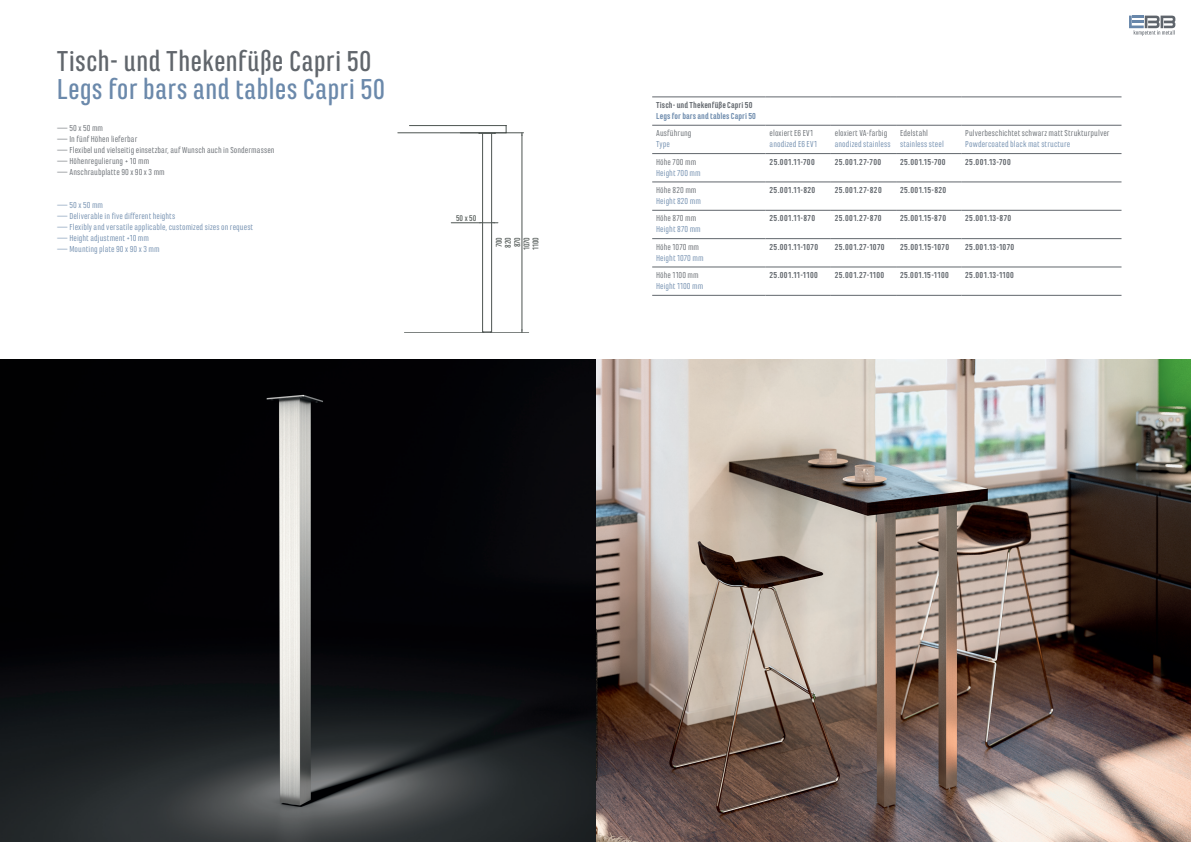
<style>
.page{position:relative;width:1191px;height:842px;background:#fff}
.page>*{position:absolute;margin:0;border:0;box-sizing:border-box;transform-origin:0 0}
.t1{font:500 30px "Marianina FY";letter-spacing:.005em;color:#6b89ab}
.t2{font:500 30px "Marianina FY";color:#61666c}
.t3{font:9px "Marianina FY";letter-spacing:.01em;color:#6b89ab}
.t4{font:9px "Marianina FY";letter-spacing:.01em;color:#61666c}
.t5{font:700 9px "Marianina FY";letter-spacing:.04em;color:#61666c}
.t6{font:700 9px "Marianina FY";letter-spacing:.01em;color:#6b89ab}
.t7{font:700 9px "Marianina FY";letter-spacing:.01em;color:#61666c}
.t8{font:500 8.6px/9.2px "Marianina FY";color:#4d5451;text-align:center}
</style>
<div class="page">
<svg style="left:1129px;top:16px;width:46px;height:20px"></svg>
<img style="left:595px;top:360px;width:596px;height:482px">
<hr style="left:652px;top:96px;width:113px;height:1px;background:#61666c">
<hr style="left:765px;top:96px;width:66px;height:1px;background:#61666c">
<hr style="left:831px;top:96px;width:65px;height:1px;background:#61666c">
<hr style="left:896px;top:96px;width:65px;height:1px;background:#61666c">
<hr style="left:961px;top:96px;width:160px;height:1px;background:#61666c">
<hr style="left:652px;top:125px;width:113px;height:1px;background:#61666c">
<hr style="left:765px;top:125px;width:66px;height:1px;background:#61666c">
<hr style="left:831px;top:125px;width:65px;height:1px;background:#61666c">
<hr style="left:896px;top:125px;width:65px;height:1px;background:#61666c">
<hr style="left:961px;top:125px;width:160px;height:1px;background:#61666c">
<hr style="left:652px;top:153px;width:113px;height:1px;background:#61666c">
<hr style="left:765px;top:153px;width:66px;height:1px;background:#61666c">
<hr style="left:831px;top:153px;width:65px;height:1px;background:#61666c">
<hr style="left:896px;top:153px;width:65px;height:1px;background:#61666c">
<hr style="left:961px;top:153px;width:160px;height:1px;background:#61666c">
<hr style="left:652px;top:182px;width:113px;height:1px;background:#61666c">
<hr style="left:765px;top:182px;width:66px;height:1px;background:#61666c">
<hr style="left:831px;top:182px;width:65px;height:1px;background:#61666c">
<hr style="left:896px;top:182px;width:65px;height:1px;background:#61666c">
<hr style="left:961px;top:182px;width:160px;height:1px;background:#61666c">
<hr style="left:652px;top:210px;width:113px;height:1px;background:#61666c">
<hr style="left:765px;top:210px;width:66px;height:1px;background:#61666c">
<hr style="left:831px;top:210px;width:65px;height:1px;background:#61666c">
<hr style="left:896px;top:210px;width:65px;height:1px;background:#61666c">
<hr style="left:961px;top:210px;width:160px;height:1px;background:#61666c">
<hr style="left:652px;top:238px;width:113px;height:1px;background:#61666c">
<hr style="left:765px;top:238px;width:66px;height:1px;background:#61666c">
<hr style="left:831px;top:238px;width:65px;height:1px;background:#61666c">
<hr style="left:896px;top:238px;width:65px;height:1px;background:#61666c">
<hr style="left:961px;top:238px;width:160px;height:1px;background:#61666c">
<hr style="left:652px;top:267px;width:113px;height:1px;background:#61666c">
<hr style="left:765px;top:267px;width:66px;height:1px;background:#61666c">
<hr style="left:831px;top:267px;width:65px;height:1px;background:#61666c">
<hr style="left:896px;top:267px;width:65px;height:1px;background:#61666c">
<hr style="left:961px;top:267px;width:160px;height:1px;background:#61666c">
<hr style="left:652px;top:295px;width:113px;height:1px;background:#61666c">
<hr style="left:765px;top:295px;width:66px;height:1px;background:#61666c">
<hr style="left:831px;top:295px;width:65px;height:1px;background:#61666c">
<hr style="left:896px;top:295px;width:65px;height:1px;background:#61666c">
<hr style="left:961px;top:295px;width:160px;height:1px;background:#61666c">
<img style="left:0;top:360px;width:595px;height:482px">
<hr style="left:460px;top:133px;width:63px;height:1px;background:#4d5451">
<hr style="left:522px;top:133px;width:1px;height:199px;background:#4d5451">
<hr style="left:451px;top:223px;width:47px;height:1px;background:#4d5451">
<hr style="left:404px;top:333px;width:124px;height:1px;background:#4d5451">
<hr style="left:482px;top:133px;width:1px;height:199px;background:#4d5451">
<hr style="left:491px;top:133px;width:1px;height:199px;background:#4d5451">
<hr style="left:409px;top:125px;width:97px;height:1px;background:#4d5451">
<hr style="left:398px;top:133px;width:108px;height:1px;background:#4d5451">
<h1 class="t2" style="left:57px;top:45px;width:316px">Tisch- und Thekenfüße Capri 50</h1>
<h1 class="t1" style="left:57px;top:73px;width:330px">Legs for bars and tables Capri 50</h1>
<p class="t4" style="left:57px;top:123px;width:48px">— 50 x 50 mm</p>
<p class="t4" style="left:57px;top:134px;width:82px">— In fünf Höhen lieferbar</p>
<p class="t4" style="left:57px;top:145px;width:219px">— Flexibel und vielseitig einsetzbar, auf Wunsch auch in Sondermassen</p>
<p class="t4" style="left:57px;top:156px;width:94px">— Höhenregulierung + 10 mm</p>
<p class="t4" style="left:57px;top:167px;width:110px">— Anschraubplatte 90 x 90 x 3 mm</p>
<p class="t3" style="left:57px;top:200px;width:48px">— 50 x 50 mm</p>
<p class="t3" style="left:57px;top:211px;width:120px">— Deliverable in five different heights</p>
<p class="t3" style="left:57px;top:222px;width:198px">— Flexibly and versatile applicable, customized sizes on request</p>
<p class="t3" style="left:57px;top:233px;width:94px">— Height adjustment +10 mm</p>
<p class="t3" style="left:57px;top:244px;width:104px">— Mounting plate 90 x 90 x 3 mm</p>
<p class="t8" style="left:456px;top:214px;width:22px">50 x 50</p>
<p class="t8" style="left:494px;top:250px;width:15px;rotate:-90deg">700<br>820<br>870<br>1070<br>1100</p>
<p class="t7" style="left:656px;top:100px;width:98px">Tisch- und Thekenfüße Capri 50</p>
<p class="t6" style="left:656px;top:111px;width:101px">Legs for bars and tables Capri 50</p>
<p class="t4" style="left:656px;top:129px;width:37px">Ausführung</p>
<p class="t3" style="left:656px;top:140px;width:15px">Type</p>
<p class="t4" style="left:769px;top:129px;width:45px">eloxiert E6 EV1</p>
<p class="t3" style="left:769px;top:140px;width:49px">anodized E6 EV1</p>
<p class="t4" style="left:835px;top:129px;width:54px">eloxiert VA-farbig</p>
<p class="t3" style="left:835px;top:140px;width:57px">anodized stainless</p>
<p class="t4" style="left:900px;top:129px;width:29px">Edelstahl</p>
<p class="t3" style="left:900px;top:140px;width:45px">stainless steel</p>
<p class="t4" style="left:965px;top:129px;width:146px">Pulverbeschichtet schwarz matt Strukturpulver</p>
<p class="t3" style="left:965px;top:140px;width:106px">Powdercoated black mat structure</p>
<p class="t4" style="left:656px;top:157px;width:42px">Höhe 700 mm</p>
<p class="t3" style="left:656px;top:168px;width:46px">Height 700 mm</p>
<p class="t5" style="left:769px;top:157px;width:47px">25.001.11-700</p>
<p class="t5" style="left:835px;top:157px;width:48px">25.001.27-700</p>
<p class="t5" style="left:900px;top:157px;width:47px">25.001.15-700</p>
<p class="t5" style="left:965px;top:157px;width:47px">25.001.13-700</p>
<p class="t4" style="left:656px;top:185px;width:42px">Höhe 820 mm</p>
<p class="t3" style="left:656px;top:196px;width:46px">Height 820 mm</p>
<p class="t5" style="left:769px;top:185px;width:47px">25.001.11-820</p>
<p class="t5" style="left:835px;top:185px;width:48px">25.001.27-820</p>
<p class="t5" style="left:900px;top:185px;width:48px">25.001.15-820</p>
<p class="t4" style="left:656px;top:214px;width:42px">Höhe 870 mm</p>
<p class="t3" style="left:656px;top:225px;width:46px">Height 870 mm</p>
<p class="t5" style="left:769px;top:214px;width:47px">25.001.11-870</p>
<p class="t5" style="left:835px;top:214px;width:48px">25.001.27-870</p>
<p class="t5" style="left:900px;top:214px;width:48px">25.001.15-870</p>
<p class="t5" style="left:965px;top:214px;width:47px">25.001.13-870</p>
<p class="t4" style="left:656px;top:242px;width:45px">Höhe 1070 mm</p>
<p class="t3" style="left:656px;top:253px;width:49px">Height 1070 mm</p>
<p class="t5" style="left:769px;top:242px;width:50px">25.001.11-1070</p>
<p class="t5" style="left:835px;top:242px;width:51px">25.001.27-1070</p>
<p class="t5" style="left:900px;top:242px;width:51px">25.001.15-1070</p>
<p class="t5" style="left:965px;top:242px;width:51px">25.001.13-1070</p>
<p class="t4" style="left:656px;top:270px;width:44px">Höhe 1100 mm</p>
<p class="t3" style="left:656px;top:281px;width:49px">Height 1100 mm</p>
<p class="t5" style="left:769px;top:270px;width:50px">25.001.11-1100</p>
<p class="t5" style="left:835px;top:270px;width:51px">25.001.27-1100</p>
<p class="t5" style="left:900px;top:270px;width:50px">25.001.15-1100</p>
<p class="t5" style="left:965px;top:270px;width:50px">25.001.13-1100</p>
</div>
